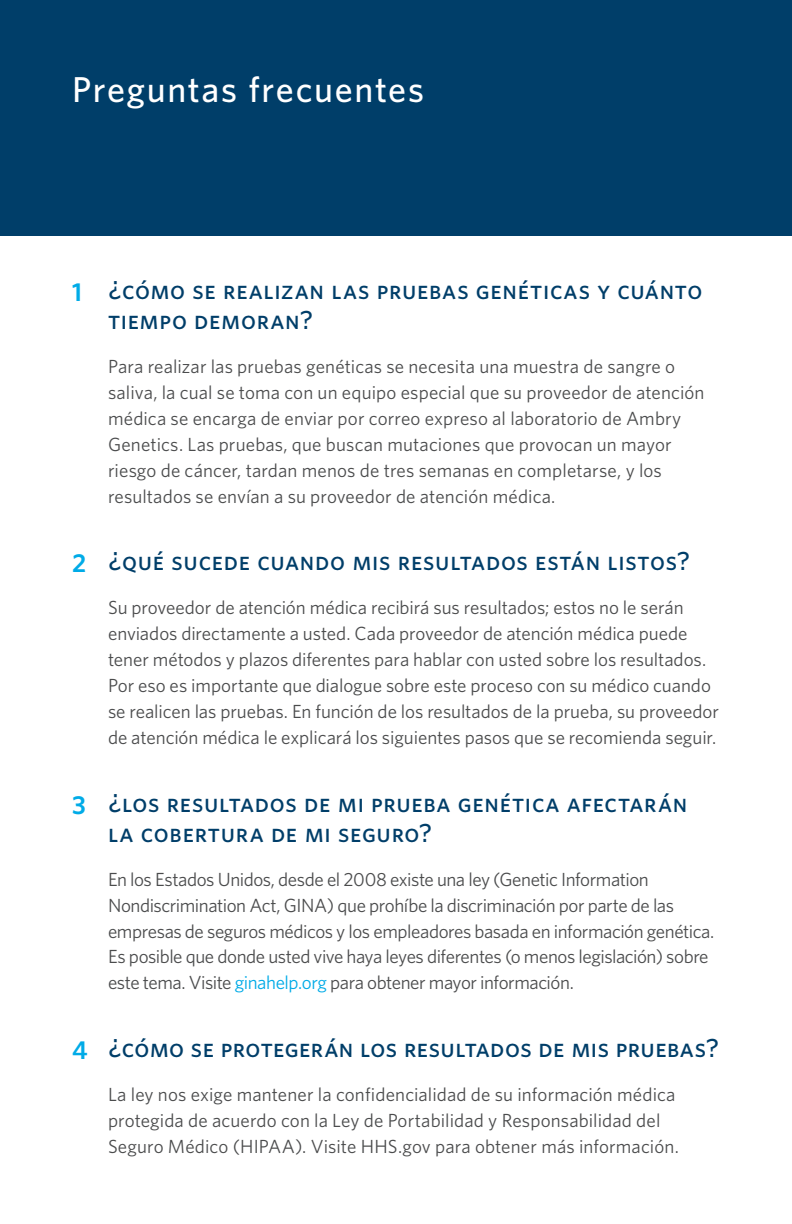
<style>
.page{position:relative;width:792px;height:1224px;background:#fff}
.page>*{position:absolute;margin:0;border:0;box-sizing:border-box;transform-origin:0 0}
.Titles_Sentinel{font:500 36px "Whitney";letter-spacing:.045em;color:#fff}
.whitney_sub_head{font:26px/30px "Whitney Medium SC";letter-spacing:.025em;color:#003e69}
.Section_text{font:19px/26px "Whitney";color:#4b4c4d}
.Section_text-2{font:19px/26px "Whitney";letter-spacing:-.025em;color:#4b4c4d}
.s1{font-family:"Whitney";font-weight:600;color:#00abe7}
.s2{color:#00abe7}
</style>
<div class="page">
<div style="left:0;top:0;width:792px;height:235px;background:#003e69"></div>
<p class="Titles_Sentinel" style="left:72px;top:66px;width:354px">Preguntas frecuentes</p>
<p class="whitney_sub_head" style="left:108px;top:275px;width:596px;text-indent:-36px"><span class="s1">1</span> ¿cómo se realizan las pruebas genéticas y cuánto tiempo demoran?</p>
<p class="Section_text" style="left:108px;top:353px;width:598px">Para realizar las pruebas genéticas se necesita una muestra de sangre o saliva, la cual se toma con un equipo especial que su proveedor de atención médica se encarga de enviar por correo expreso al laboratorio de Ambry Genetics. Las pruebas, que buscan mutaciones que provocan un mayor riesgo de cáncer, tardan menos de tres semanas en completarse, y los resultados se envían a su proveedor de atención médica.</p>
<p class="whitney_sub_head" style="left:72px;top:546px;width:620px"><span class="s1">2</span> ¿qué sucede cuando mis resultados están listos?</p>
<p class="Section_text" style="left:108px;top:594px;width:612px">Su proveedor de atención médica recibirá sus resultados; estos no le serán enviados directamente a usted. Cada proveedor de atención médica puede tener métodos y plazos diferentes para hablar con usted sobre los resultados.<br>Por eso es importante que dialogue sobre este proceso con su médico cuando se realicen las pruebas. En función de los resultados de la prueba, su proveedor de atención médica le explicará los siguientes pasos que se recomienda seguir.</p>
<p class="whitney_sub_head" style="left:108px;top:787px;width:581px;text-indent:-36px"><span class="s1">3</span> ¿los resultados de mi prueba genética afectarán la cobertura de mi seguro?</p>
<p class="Section_text-2" style="left:108px;top:865px;width:608px">En los Estados Unidos, desde el 2008 existe una ley (Genetic Information Nondiscrimination Act, GINA) que prohíbe la discriminación por parte de las empresas de seguros médicos y los empleadores basada en información genética.<br>Es posible que donde usted vive haya leyes diferentes (o menos legislación) sobre este tema. Visite <span class="s2">ginahelp.org</span> para obtener mayor información.</p>
<p class="whitney_sub_head" style="left:72px;top:1032px;width:649px"><span class="s1">4</span> ¿cómo se protegerán los resultados de mis pruebas?</p>
<p class="Section_text" style="left:108px;top:1081px;width:572px">La ley nos exige mantener la confidencialidad de su información médica protegida de acuerdo con la Ley de Portabilidad y Responsabilidad del<br>Seguro Médico (HIPAA). Visite HHS.gov para obtener más información.</p>
</div>
